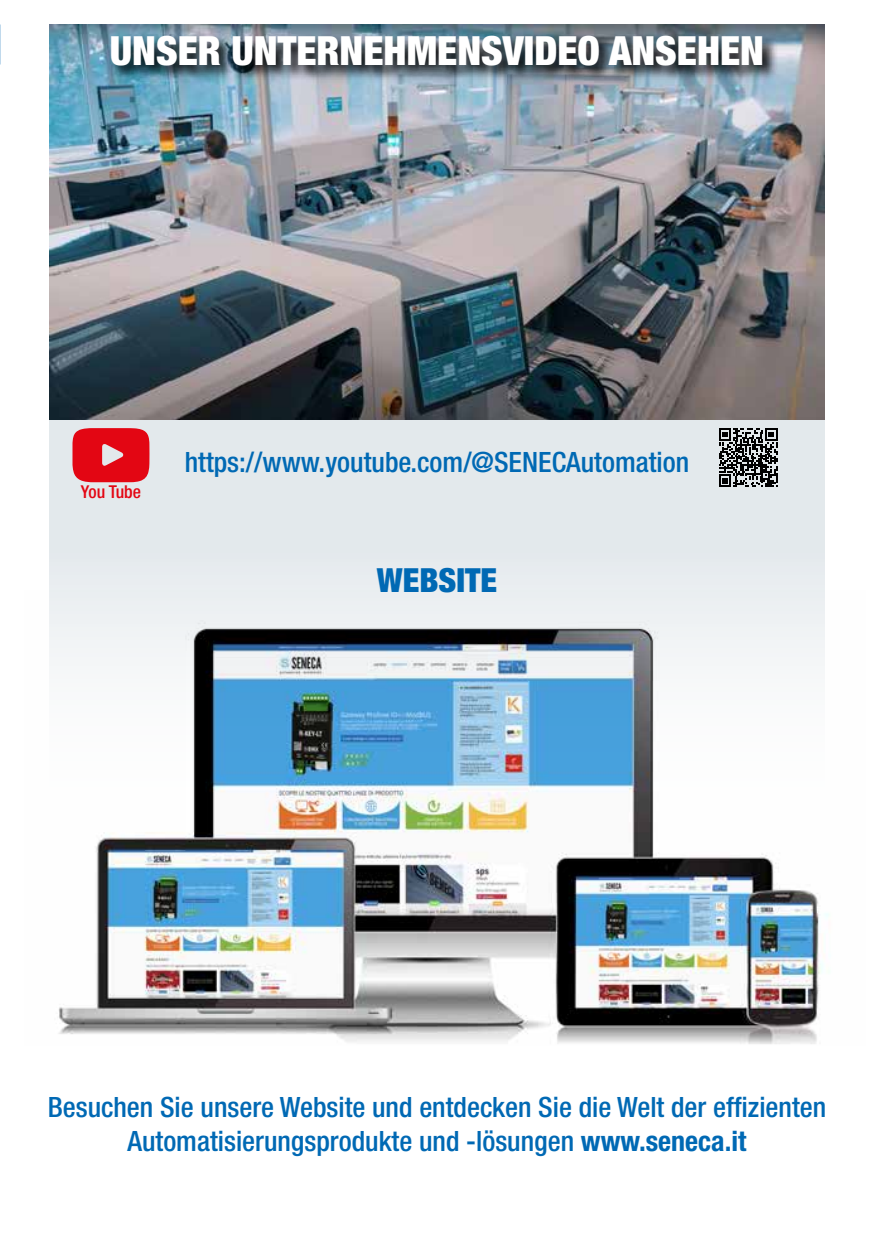
<style>
.page{position:relative;width:874px;height:1241px;background:#fff}
.page>*{position:absolute;margin:0;border:0;box-sizing:border-box;transform-origin:0 0}
.t1{font:900 condensed 40.25px "Helvetica Neue LT Std";color:#fff}
.t2{font:900 condensed 33.25px "Helvetica Neue LT Std";color:#0069b4}
.t3{font:500 condensed 28px/33.6px "Helvetica Neue LT Std";color:#0069b4;text-align:center}
.t4{font:500 condensed 17.68px "Helvetica Neue LT Std";color:#e30613}
.s1{font-weight:700}
</style>
<div class="page">
<div style="left:50px;top:411px;width:773px;height:473px;background:#e3e9ec"></div>
<img style="left:50px;top:25px;width:773px;height:394px">
<svg style="left:719px;top:428px;width:58px;height:59px"></svg>
<svg style="left:72px;top:428px;width:77px;height:54px;background:#e3202c"></svg>
<img style="left:109px;top:33px;width:669px;height:49px">
<img style="left:49px;top:590px;width:780px;height:454px">
<h1 class="t1" style="left:110px;top:26px;width:655px">UNSER UNTERNEHMENSVIDEO ANSEHEN</h1>
<p class="t4" style="left:81px;top:481px;width:62px">You Tube</p>
<p class="t3" style="left:185px;top:445px;width:505px">https://www.youtube.com/@SENECAutomation</p>
<p class="t2" style="left:377px;top:560px;width:122px">WEBSITE</p>
<p class="t3" style="left:48px;top:1089px;width:779px">Besuchen Sie unsere Website und entdecken Sie die Welt der effizienten<br>Automatisierungsprodukte und -lösungen <span class="s1">www.seneca.it</span></p>
</div>
